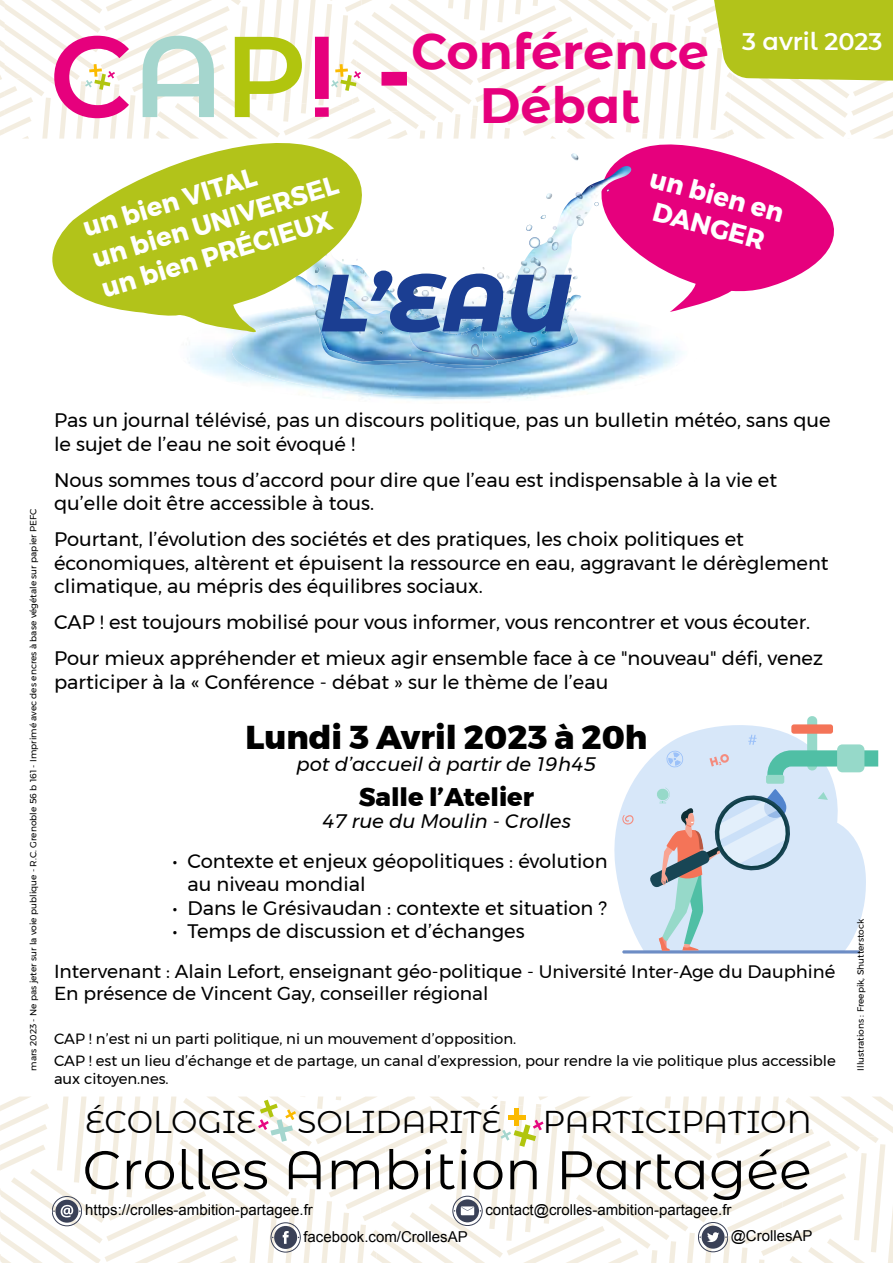
<style>
.page{position:relative;width:893px;height:1263px;background:#fff}
.page>*{position:absolute;margin:0;border:0;box-sizing:border-box;transform-origin:0 0}
.t1{font:600 114.6px "Montserrat Alternates";color:#e6007d}
.t2{font:italic 800 81px "Montserrat Alternates";color:#1b3e92}
.t3{font:54.3px "Montserrat Alternates";color:#000}
.t4{font:700 49.5px "Montserrat Alternates";color:#e6007d}
.t5{font:800 33px "Montserrat";color:#000}
.t6{font:31.5px "Montserrat Alternates";color:#000}
.t7{font:700 26.4px/31.7px "Montserrat";color:#fff;text-align:center}
.t8{font:800 25.5px "Montserrat";color:#000}
.t9{font:600 24px "Montserrat Alternates";color:#fff}
.t10{font:19.5px/23.4px "Montserrat";color:#000}
.t11{font:italic 19.5px "Montserrat";color:#000}
.t12{font:18.75px/22.5px "Montserrat";color:#000}
.t13{font:15px "Arial";color:#000}
.t14{font:14.85px/21.9px "Montserrat";color:#000}
.t15{font:9px "Montserrat";color:#000}
.s1{color:#a5d6ce}
.s2{color:#b1c50e}
.s3{font-size:18px}
</style>
<div class="page">
<svg style="left:0;top:0;width:893px;height:139px"></svg>
<div style="left:315px;top:37px;width:14px;height:62px;background:#e6007d"></div>
<div style="left:315px;top:107px;width:14px;height:10px;background:#e6007d"></div>
<svg style="left:0;top:1096px;width:893px;height:167px"></svg>
<svg style="left:587px;top:135px;width:268px;height:170px;fill:#e6007d"></svg>
<img style="left:187px;top:298px;width:512px;height:102px">
<img style="left:404px;top:305px;width:174px;height:64px">
<img style="left:380px;top:283px;width:16px;height:16px">
<img style="left:380px;top:299px;width:24px;height:7px">
<img style="left:380px;top:306px;width:32px;height:2px">
<img style="left:428px;top:365px;width:68px;height:4px">
<img style="left:501px;top:167px;width:123px;height:138px">
<svg style="left:475px;top:293px;width:13px;height:6px"></svg>
<img style="left:468px;top:299px;width:31px;height:6px">
<img style="left:423px;top:305px;width:71px;height:2px">
<img style="left:317px;top:308px;width:179px;height:57px">
<img style="left:319px;top:327px;width:109px;height:38px">
<img style="left:409px;top:315px;width:14px;height:45px">
<img style="left:564px;top:295px;width:17px;height:11px">
<svg style="left:565px;top:305px;width:8px;height:2px"></svg>
<img style="left:496px;top:310px;width:82px;height:55px">
<img style="left:494px;top:300px;width:71px;height:7px">
<img style="left:423px;top:307px;width:151px;height:53px">
<svg style="left:412px;top:305px;width:9px;height:9px"></svg>
<svg style="left:471px;top:344px;width:8px;height:13px"></svg>
<svg style="left:594px;top:202px;width:5px;height:4px"></svg>
<svg style="left:606px;top:189px;width:4px;height:3px"></svg>
<svg style="left:529px;top:237px;width:11px;height:11px"></svg>
<svg style="left:526px;top:225px;width:6px;height:6px"></svg>
<svg style="left:540px;top:215px;width:6px;height:4px"></svg>
<img style="left:385px;top:253px;width:188px;height:30px">
<img style="left:546px;top:153px;width:48px;height:98px">
<svg style="left:28px;top:133px;width:352px;height:201px;fill:#b2c31a"></svg>
<svg style="left:614px;top:725px;width:252px;height:225px;fill:#d7e7f9"></svg>
<svg style="left:818px;top:792px;width:10px;height:8px"></svg>
<hr style="left:622px;top:950px;width:238px;height:3px;background:#6d8dc5">
<div style="left:807px;top:716px;width:10px;height:54px;background:#96d9c9;border-radius:5px"></div>
<div style="left:791px;top:724px;width:42px;height:10px;background:#f47458;border-radius:3px"></div>
<svg style="left:767px;top:750px;width:111px;height:30px"></svg>
<div style="left:837px;top:744px;width:27px;height:28px;background:#96d9c9;border-radius:5px"></div>
<div style="left:766px;top:775px;width:18px;height:9px;background:#96d9c9;border-radius:2px"></div>
<svg style="left:709px;top:752px;width:21px;height:14px"></svg>
<svg style="left:665px;top:750px;width:19px;height:18px"></svg>
<svg style="left:649px;top:787px;width:146px;height:164px"></svg>
<svg style="left:748px;top:735px;width:9px;height:10px"></svg>
<svg style="left:622px;top:814px;width:13px;height:11px"></svg>
<h1 class="t1" style="left:49px;top:-5px;width:259px">C<span class="s1">A</span><span class="s2">P</span></h1>
<h3 class="t4" style="left:411px;top:16px;width:299px">Conférence</h3>
<h3 class="t4" style="left:480px;top:69px;width:162px">Débat</h3>
<p class="t9" style="left:742px;top:25px;width:142px">3 avril 2023</p>
<h3 class="t7" style="left:79px;top:213px;width:257px;text-align:left;rotate:-17deg">un bien VITAL<br>un bien UNIVERSEL un bien PRÉCIEUX</h3>
<h2 class="t2" style="left:320px;top:243px;width:252px">L’EAU</h2>
<h3 class="t7" style="left:655px;top:162px;width:139px;rotate:15deg">un bien en<br>DANGER</h3>
<p class="t15" style="left:26px;top:1070px;width:563px;rotate:-90deg">mars 2023 - Ne pas jeter sur la voie publique - R.C. Grenoble 56 b 161 - Imprimé avec des encres à base végétale sur papier PEFC</p>
<p class="t10" style="left:54px;top:408px;width:778px">Pas un journal télévisé, pas un discours politique, pas un bulletin météo, sans que le sujet de l’eau ne soit évoqué !</p>
<p class="t10" style="left:54px;top:468px;width:725px">Nous sommes tous d’accord pour dire que l’eau est indispensable à la vie et qu’elle doit être accessible à tous.</p>
<p class="t10" style="left:54px;top:527px;width:776px">Pourtant, l’évolution des sociétés et des pratiques, les choix politiques et économiques, altèrent et épuisent la ressource en eau, aggravant le dérèglement climatique, au mépris des équilibres sociaux.</p>
<p class="t10" style="left:54px;top:604px;width:771px;line-height:36.2px">CAP ! est toujours mobilisé pour vous informer, vous rencontrer et vous écouter.<br>Pour mieux appréhender et mieux agir ensemble face à ce "nouveau" défi, venez</p>
<p class="t10" style="left:54px;top:670px;width:556px">participer à la « Conférence - débat » sur le thème de l’eau</p>
<h3 class="t5" style="left:245px;top:710px;width:404px">Lundi 3 Avril 2023 à 20h</h3>
<p class="t11" style="left:296px;top:749px;width:302px">pot d’accueil à partir de 19h45</p>
<h3 class="t8" style="left:359px;top:776px;width:177px">Salle l’Atelier</h3>
<p class="t11" style="left:322px;top:806px;width:250px">47 rue du Moulin - Crolles</p>
<p class="t10" style="left:187px;top:849px;width:422px;text-indent:-15px">• Contexte et enjeux géopolitiques : évolution au niveau mondial</p>
<p class="t10" style="left:172px;top:896px;width:436px">• Dans le Grésivaudan : contexte et situation ?</p>
<p class="t10" style="left:172px;top:919px;width:354px">• Temps de discussion et d’échanges</p>
<p class="t12" style="left:54px;top:960px;width:783px">Intervenant : Alain Lefort, enseignant géo-politique - <span class="s3">Université Inter-Age du Dauphiné<br></span>En présence de Vincent Gay, conseiller régional</p>
<p class="t14" style="left:54px;top:1028px;width:783px">CAP ! n’est ni un parti politique, ni un mouvement d’opposition.<br>CAP ! est un lieu d’échange et de partage, un canal d’expression, pour rendre la vie politique plus accessible</p>
<p class="t14" style="left:54px;top:1067px;width:116px">aux citoyen.nes.</p>
<h3 class="t6" style="left:85px;top:1100px;width:172px">ÉCOLOGIE</h3>
<h3 class="t6" style="left:297px;top:1100px;width:206px">SOLIDARITÉ</h3>
<h3 class="t6" style="left:543px;top:1100px;width:270px">PARTICIPATION</h3>
<h3 class="t3" style="left:82px;top:1132px;width:731px">Crolles Ambition Partagée</h3>
<p class="t13" style="left:485px;top:1200px;width:248px">contact@crolles-ambition-partagee.fr</p>
<p class="t13" style="left:303px;top:1227px;width:166px">facebook.com/CrollesAP</p>
<p class="t13" style="left:731px;top:1226px;width:83px">@CrollesAP</p>
<p class="t13" style="left:85px;top:1200px;width:229px">https://crolles-ambition-partagee.fr</p>
<p class="t15" style="left:854px;top:1070px;width:153px;rotate:-90deg">Illustrations : Freepik, Shutterstock</p>
</div>
